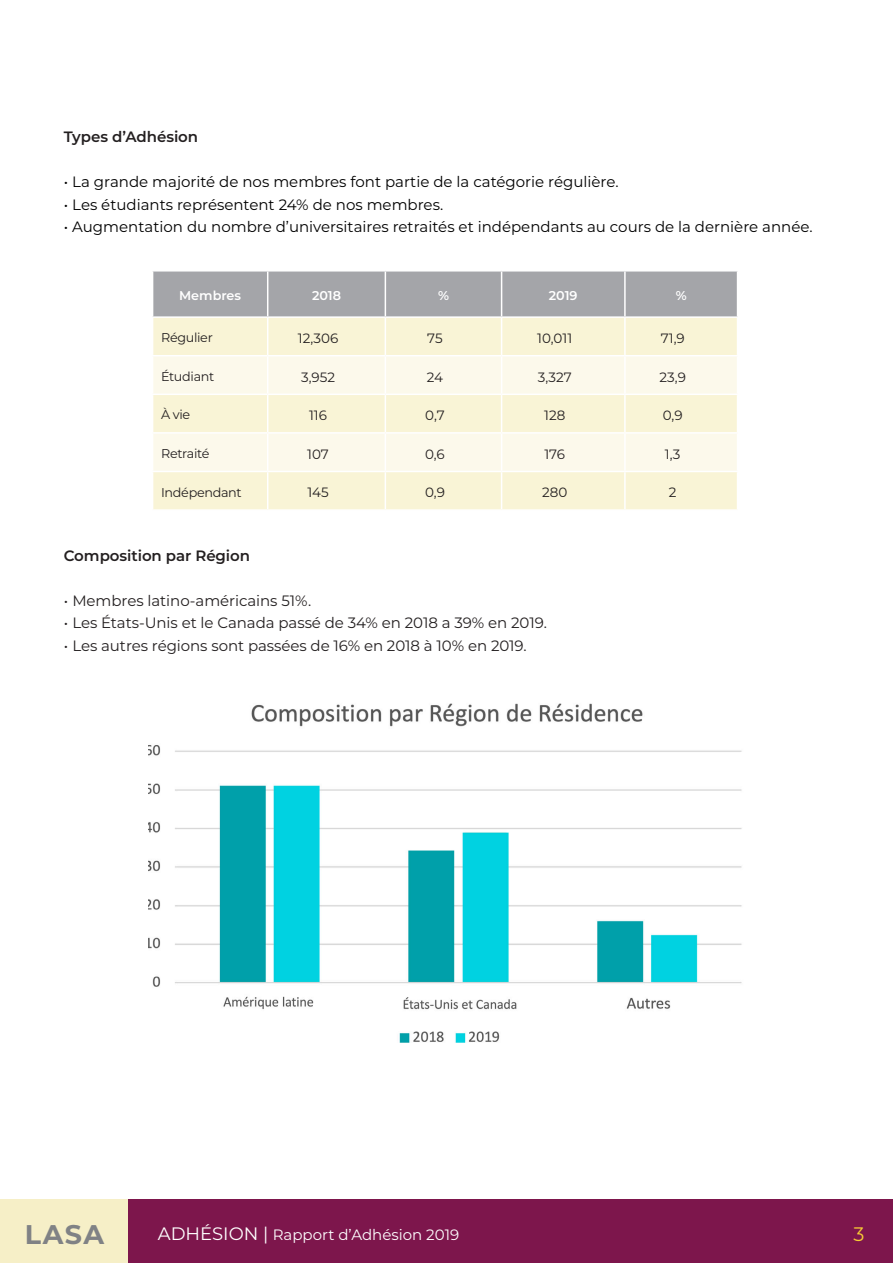
<style>
.page{position:relative;width:893px;height:1263px;background:#fff}
.page>*{position:absolute;margin:0;border:0;box-sizing:border-box;transform-origin:0 0}
.t1{font:700 27px "Montserrat";color:#808285}
.t2{font:19.5px "Montserrat";color:#f8ce34}
.t3{font:15px "Montserrat";color:#000}
.t4{font:15px "Montserrat";letter-spacing:-.005em;color:#231f20}
.Sub_tituares_turques{font:600 15px "Montserrat";letter-spacing:-.005em;color:#231f20}
.t5{font:15px "Montserrat";color:#fff}
.Cuerpo_de_texto{font:13.5px "Montserrat";color:#231f20}
.Cuerpo_de_texto-2{font:12.75px "Montserrat";letter-spacing:-.025em;color:#231f20}
.Cuerpo_de_texto_resa{font:600 12.75px "Montserrat";color:#fff}
.s1{font-size:18px}
</style>
<div class="page">
<div style="left:0;top:1199px;width:129px;height:64px;background:#f6efc7"></div>
<div style="left:129px;top:1199px;width:764px;height:64px;background:#7d164c"></div>
<div style="left:153px;top:272px;width:584px;height:44px;background:#a4a5a9"></div>
<div style="left:153px;top:318px;width:584px;height:191px;background:#f9f4d6"></div>
<svg style="left:153px;top:356px;width:584px;height:115px;background:#fbf7e4"></svg>
<hr style="left:385px;top:272px;width:1px;height:44px;background:#fff">
<hr style="left:501px;top:272px;width:1px;height:44px;background:#fff">
<hr style="left:624px;top:272px;width:2px;height:44px;background:#fff">
<hr style="left:267px;top:272px;width:1px;height:44px;background:#fff">
<hr style="left:267px;top:318px;width:1px;height:37px;background:#fff">
<hr style="left:267px;top:356px;width:1px;height:38px;background:#fff">
<hr style="left:267px;top:395px;width:1px;height:37px;background:#fff">
<hr style="left:267px;top:434px;width:1px;height:37px;background:#fff">
<hr style="left:267px;top:472px;width:1px;height:37px;background:#fff">
<hr style="left:385px;top:318px;width:1px;height:37px;background:#fff">
<hr style="left:385px;top:356px;width:1px;height:38px;background:#fff">
<hr style="left:385px;top:395px;width:1px;height:37px;background:#fff">
<hr style="left:385px;top:434px;width:1px;height:37px;background:#fff">
<hr style="left:385px;top:472px;width:1px;height:37px;background:#fff">
<hr style="left:501px;top:318px;width:1px;height:37px;background:#fff">
<hr style="left:501px;top:356px;width:1px;height:38px;background:#fff">
<hr style="left:501px;top:395px;width:1px;height:37px;background:#fff">
<hr style="left:501px;top:434px;width:1px;height:37px;background:#fff">
<hr style="left:501px;top:472px;width:1px;height:37px;background:#fff">
<hr style="left:624px;top:318px;width:2px;height:37px;background:#fff">
<hr style="left:624px;top:356px;width:2px;height:38px;background:#fff">
<hr style="left:624px;top:395px;width:2px;height:37px;background:#fff">
<hr style="left:624px;top:434px;width:2px;height:37px;background:#fff">
<hr style="left:624px;top:472px;width:2px;height:37px;background:#fff">
<hr style="left:152px;top:355px;width:116px;height:1px;background:#fff">
<hr style="left:152px;top:394px;width:116px;height:1px;background:#fff">
<hr style="left:152px;top:432px;width:116px;height:2px;background:#fff">
<hr style="left:152px;top:471px;width:116px;height:1px;background:#fff">
<hr style="left:268px;top:355px;width:117px;height:1px;background:#fff">
<hr style="left:268px;top:394px;width:117px;height:1px;background:#fff">
<hr style="left:268px;top:432px;width:117px;height:2px;background:#fff">
<hr style="left:268px;top:471px;width:117px;height:1px;background:#fff">
<hr style="left:385px;top:355px;width:117px;height:1px;background:#fff">
<hr style="left:385px;top:394px;width:117px;height:1px;background:#fff">
<hr style="left:385px;top:432px;width:117px;height:2px;background:#fff">
<hr style="left:385px;top:471px;width:117px;height:1px;background:#fff">
<hr style="left:502px;top:355px;width:123px;height:1px;background:#fff">
<hr style="left:502px;top:394px;width:123px;height:1px;background:#fff">
<hr style="left:502px;top:432px;width:123px;height:2px;background:#fff">
<hr style="left:502px;top:471px;width:123px;height:1px;background:#fff">
<hr style="left:625px;top:355px;width:113px;height:1px;background:#fff">
<hr style="left:625px;top:394px;width:113px;height:1px;background:#fff">
<hr style="left:625px;top:432px;width:113px;height:2px;background:#fff">
<hr style="left:625px;top:471px;width:113px;height:1px;background:#fff">
<img style="left:148px;top:703px;width:594px;height:340px">
<p class="Sub_tituares_turques" style="left:64px;top:126px;width:136px">Types d’Adhésion</p>
<p class="t3" style="left:64px;top:171px;width:556px">• La grande majorité de nos membres font partie de la catégorie régulière.</p>
<p class="t3" style="left:64px;top:194px;width:381px">• Les étudiants représentent 24% de nos membres.</p>
<p class="t3" style="left:64px;top:216px;width:750px">• Augmentation du nombre d’universitaires retraités et indépendants au cours de la dernière année.</p>
<p class="Cuerpo_de_texto_resa" style="left:179px;top:287px;width:64px">Membres</p>
<p class="Cuerpo_de_texto_resa" style="left:312px;top:287px;width:31px">2018</p>
<p class="Cuerpo_de_texto_resa" style="left:438px;top:287px;width:12px">%</p>
<p class="Cuerpo_de_texto_resa" style="left:549px;top:287px;width:30px">2019</p>
<p class="Cuerpo_de_texto_resa" style="left:676px;top:287px;width:12px">%</p>
<p class="Cuerpo_de_texto-2" style="left:161px;top:329px;width:53px">Régulier</p>
<p class="Cuerpo_de_texto" style="left:298px;top:329px;width:42px">12,306</p>
<p class="Cuerpo_de_texto" style="left:427px;top:329px;width:17px">75</p>
<p class="Cuerpo_de_texto" style="left:537px;top:329px;width:37px">10,011</p>
<p class="Cuerpo_de_texto" style="left:661px;top:329px;width:26px">71,9</p>
<p class="Cuerpo_de_texto-2" style="left:161px;top:367px;width:55px">Étudiant</p>
<p class="Cuerpo_de_texto" style="left:301px;top:367px;width:35px">3,952</p>
<p class="Cuerpo_de_texto" style="left:427px;top:367px;width:18px">24</p>
<p class="Cuerpo_de_texto" style="left:538px;top:367px;width:35px">3,327</p>
<p class="Cuerpo_de_texto" style="left:659px;top:367px;width:28px">23,9</p>
<p class="Cuerpo_de_texto-2" style="left:161px;top:406px;width:31px">À vie</p>
<p class="Cuerpo_de_texto" style="left:309px;top:406px;width:19px">116</p>
<p class="Cuerpo_de_texto" style="left:425px;top:406px;width:21px">0,7</p>
<p class="Cuerpo_de_texto" style="left:544px;top:406px;width:23px">128</p>
<p class="Cuerpo_de_texto" style="left:663px;top:406px;width:21px">0,9</p>
<p class="Cuerpo_de_texto-2" style="left:161px;top:445px;width:50px">Retraité</p>
<p class="Cuerpo_de_texto" style="left:307px;top:445px;width:23px">107</p>
<p class="Cuerpo_de_texto" style="left:425px;top:445px;width:21px">0,6</p>
<p class="Cuerpo_de_texto" style="left:544px;top:445px;width:22px">176</p>
<p class="Cuerpo_de_texto" style="left:665px;top:445px;width:17px">1,3</p>
<p class="Cuerpo_de_texto-2" style="left:161px;top:483px;width:82px">Indépendant</p>
<p class="Cuerpo_de_texto" style="left:307px;top:483px;width:23px">145</p>
<p class="Cuerpo_de_texto" style="left:425px;top:483px;width:21px">0,9</p>
<p class="Cuerpo_de_texto" style="left:542px;top:483px;width:27px">280</p>
<p class="Cuerpo_de_texto" style="left:669px;top:483px;width:9px">2</p>
<p class="Sub_tituares_turques" style="left:64px;top:545px;width:188px">Composition par Région</p>
<p class="t4" style="left:64px;top:590px;width:249px">• Membres latino-américains 51%.</p>
<p class="t4" style="left:64px;top:612px;width:485px">• Les États-Unis et le Canada passé de 34% en 2018 a 39% en 2019.</p>
<p class="t4" style="left:64px;top:635px;width:464px">• Les autres régions sont passées de 16% en 2018 à 10% en 2019.</p>
<h1 class="t1" style="left:25px;top:1215px;width:81px">LASA</h1>
<p class="t5" style="left:158px;top:1224px;width:303px"><span class="s1">ADHÉSION |</span> Rapport d’Adhésion 2019</p>
<h2 class="t2" style="left:853px;top:1220px;width:12px">3</h2>
</div>
